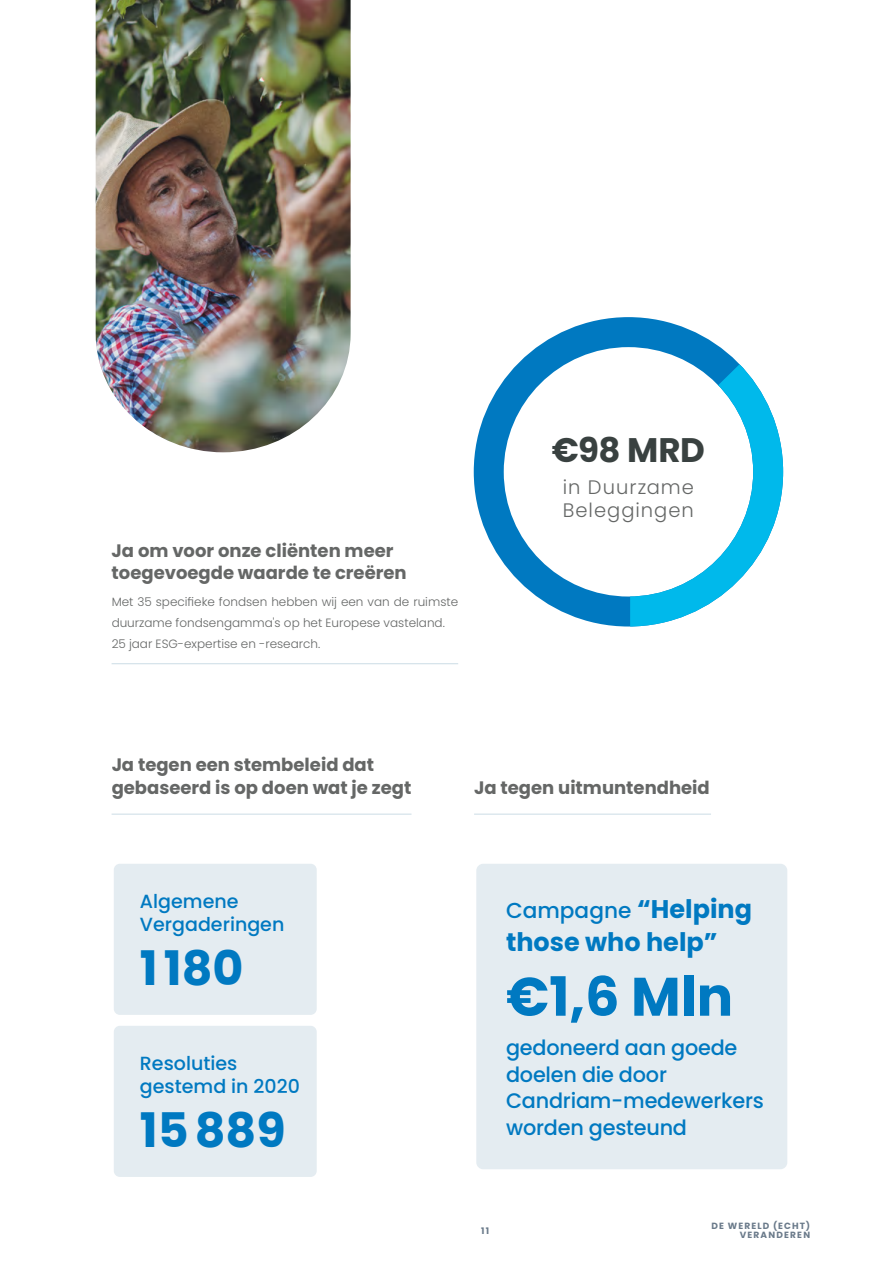
<style>
.page{position:relative;width:893px;height:1263px;background:#fff}
.page>*{position:absolute;margin:0;border:0;box-sizing:border-box;transform-origin:0 0}
.t1{font:700 54.15px "Poppins";color:#0079c1}
.t2{font:700 47.55px "Poppins";color:#0079c1}
.t3{font:700 34.05px "Poppins";color:#394140}
.t4{font:700 25.5px "Poppins";color:#0079c1}
.t5{font:500 21.6px "Poppins";color:#0079c1}
.t6{font:500 21px/26.5px "Poppins";letter-spacing:-.01em;color:#0079c1}
.t7{font:300 19.5px/23.4px "Poppins";letter-spacing:.05em;color:#656766}
.t8{font:500 19.05px/23.4px "Poppins";color:#0079c1}
.t9{font:700 18px/22.5px "Poppins";color:#656766}
.t10{font:300 12px/21px "Poppins";color:#656766}
.t11{font:700 9px/9px "Poppins";letter-spacing:.13em;color:#6a7a8a;text-align:right}
.s1{font-weight:700;font-size:25.5px}
</style>
<div class="page">
<svg style="left:474px;top:317px;width:156px;height:309px"></svg>
<svg style="left:630px;top:317px;width:153px;height:309px"></svg>
<hr style="left:112px;top:663px;width:346px;height:1px;background:#cedee7">
<hr style="left:112px;top:814px;width:299px;height:1px;background:#cedee7">
<hr style="left:474px;top:814px;width:237px;height:1px;background:#cedee7">
<div style="left:114px;top:864px;width:203px;height:151px;background:#e4ecf1;border-radius:6px"></div>
<div style="left:476px;top:864px;width:311px;height:305px;background:#e4ecf1;border-radius:7px"></div>
<div style="left:114px;top:1026px;width:203px;height:151px;background:#e4ecf1;border-radius:6px"></div>
<img style="left:96px;top:0;width:255px;height:452px">
<h3 class="t9" style="left:112px;top:539px;width:297px">Ja om voor onze cliënten meer toegevoegde waarde te creëren</h3>
<p class="t10" style="left:112px;top:592px;width:348px">Met 35 specifieke fondsen hebben wij een van de ruimste duurzame fondsengamma's op het Europese vasteland.<br>25 jaar ESG-expertise en -research.</p>
<h3 class="t3" style="left:552px;top:430px;width:155px">€98 MRD</h3>
<h3 class="t7" style="left:563px;top:475px;width:133px">in Duurzame<br>Beleggingen</h3>
<h3 class="t9" style="left:112px;top:754px;width:301px">Ja tegen een stembeleid dat gebaseerd is op doen wat je zegt</h3>
<h3 class="t8" style="left:140px;top:889px;width:146px">Algemene<br>Vergaderingen</h3>
<h2 class="t2" style="left:140px;top:940px;width:105px">1180</h2>
<h3 class="t8" style="left:140px;top:1051px;width:162px">Resoluties gestemd in 2020</h3>
<h2 class="t2" style="left:140px;top:1102px;width:147px">15889</h2>
<h3 class="t9" style="left:474px;top:776px;width:237px">Ja tegen uitmuntendheid</h3>
<h3 class="t5" style="left:506px;top:898px;width:247px">Campagne <span class="s1">“Helping</span></h3>
<h3 class="t4" style="left:506px;top:927px;width:213px">those who help”</h3>
<h1 class="t1" style="left:506px;top:965px;width:229px">€1,6 Mln</h1>
<h3 class="t6" style="left:506px;top:1034px;width:259px">gedoneerd aan goede doelen die door<br>Candriam-medewerkers worden gesteund</h3>
<p class="t11" style="left:481px;top:1226px;width:9px">11</p>
<p class="t11" style="left:712px;top:1221px;width:100px">DE WERELD (ECHT)<br>VERANDEREN</p>
</div>
